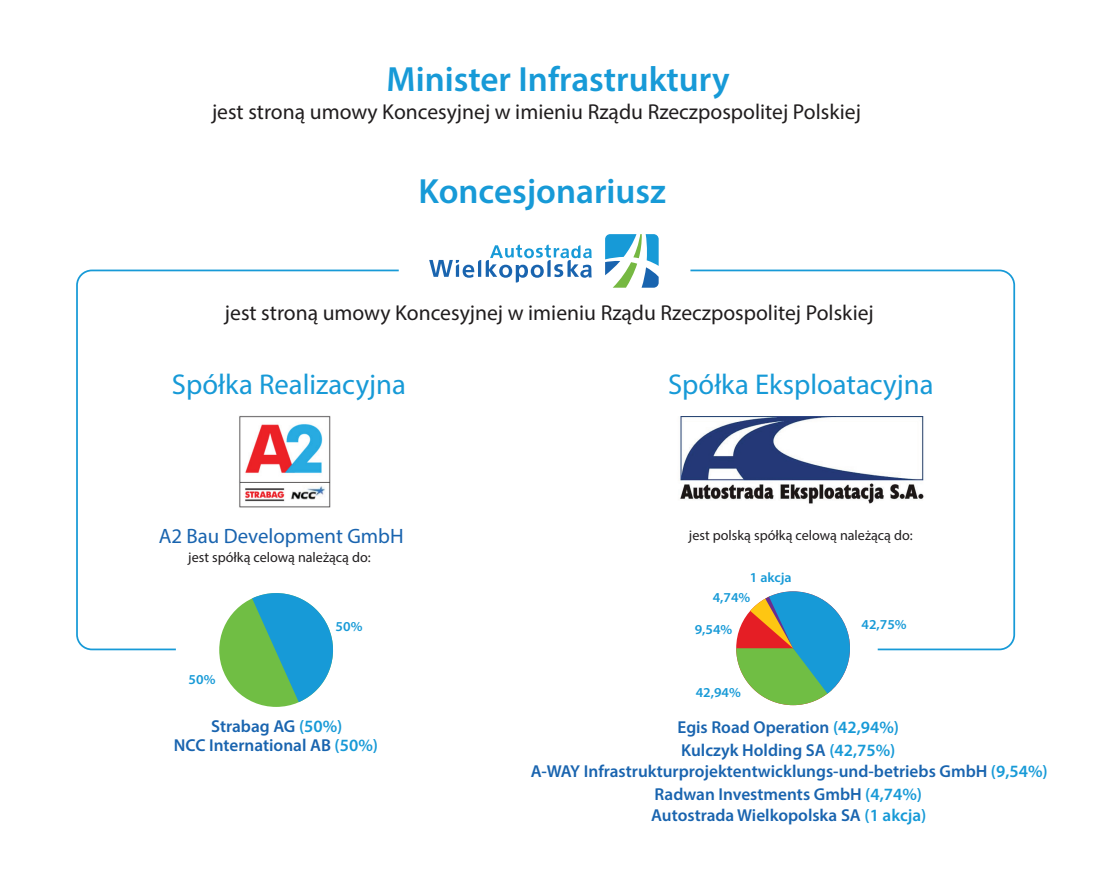
<style>
.page{position:relative;width:1093px;height:870px;background:#fff}
.page>*{position:absolute;margin:0;border:0;box-sizing:border-box;transform-origin:0 0}
.t1{font:600 35.18px "Myriad Pro";color:#179ad7}
.t2{font:28.7px "Myriad Pro";color:#179ad7}
.t3{font:21.53px "Myriad Pro";color:#201d1e}
.t4{font:20.82px "Myriad Pro";color:#1964af}
.t5{font:600 17.32px/22.4px "Myriad Pro";color:#1964af;text-align:center}
.t6{font:14.17px "Myriad Pro";color:#201d1e}
.t7{font:600 13.65px "Myriad Pro";color:#179ad7}
.s1{color:#179ad7}
</style>
<div class="page">
<svg style="left:76px;top:269px;width:323px;height:382px"></svg>
<svg style="left:689px;top:269px;width:327px;height:382px"></svg>
<svg style="left:429px;top:244px;width:163px;height:38px"></svg>
<svg style="left:605px;top:234px;width:54px;height:54px"></svg>
<div style="left:219px;top:593px;width:114px;height:114px;background:#70be44;border-radius:50%"></div>
<svg style="left:252px;top:585px;width:89px;height:117px"></svg>
<svg style="left:736px;top:591px;width:114px;height:114px"></svg>
<img style="left:680px;top:417px;width:252px;height:91px">
<img style="left:238px;top:415px;width:93px;height:92px">
<h1 class="t1" style="left:386px;top:57px;width:345px">Minister Infrastruktury</h1>
<p class="t3" style="left:212px;top:99px;width:650px">jest stroną umowy Koncesyjnej w imieniu Rządu Rzeczpospolitej Polskiej</p>
<h1 class="t1" style="left:419px;top:168px;width:249px">Koncesjonariusz</h1>
<p class="t3" style="left:225px;top:299px;width:650px">jest stroną umowy Koncesyjnej w imieniu Rządu Rzeczpospolitej Polskiej</p>
<h2 class="t2" style="left:172px;top:366px;width:235px">Spółka Realizacyjna</h2>
<p class="t4" style="left:159px;top:523px;width:247px">A2 Bau Development GmbH</p>
<p class="t6" style="left:188px;top:549px;width:184px">jest spółką celową należącą do:</p>
<h2 class="t2" style="left:668px;top:366px;width:267px">Spółka Eksploatacyjna</h2>
<p class="t6" style="left:689px;top:526px;width:225px">jest polską spółką celową należącą do:</p>
<p class="t7" style="left:750px;top:569px;width:43px">1 akcja</p>
<p class="t7" style="left:713px;top:588px;width:39px">4,74%</p>
<p class="t7" style="left:189px;top:670px;width:28px">50%</p>
<p class="t7" style="left:336px;top:617px;width:28px">50%</p>
<p class="t7" style="left:862px;top:616px;width:47px">42,75%</p>
<p class="t7" style="left:695px;top:620px;width:39px">9,54%</p>
<p class="t7" style="left:696px;top:684px;width:47px">42,94%</p>
<p class="t5" style="left:211px;top:715px;width:133px">Strabag AG <span class="s1">(50%)</span></p>
<p class="t5" style="left:678px;top:715px;width:223px">Egis Road Operation <span class="s1">(42,94%)</span></p>
<p class="t5" style="left:174px;top:733px;width:206px">NCC International AB <span class="s1">(50%)</span></p>
<p class="t5" style="left:531px;top:738px;width:519px">Kulczyk Holding SA <span class="s1">(42,75%)<br></span>A-WAY Infrastrukturprojektentwicklungs-und-betriebs GmbH <span class="s1">(9,54%)<br></span>Radwan Investments GmbH <span class="s1">(4,74%)</span></p>
<p class="t5" style="left:651px;top:804px;width:277px">Autostrada Wielkopolska SA <span class="s1">(1 akcja)</span></p>
</div>
